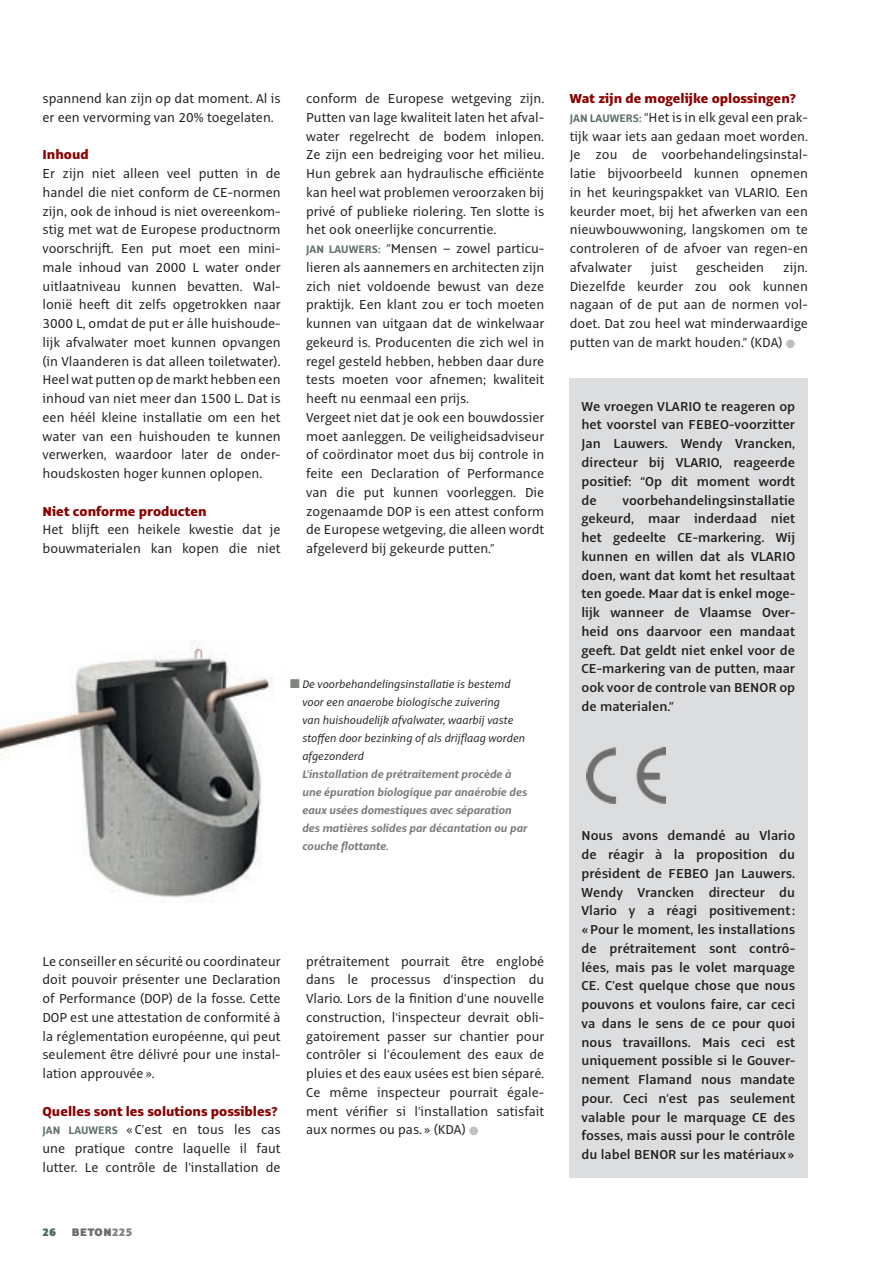
<style>
.page{position:relative;width:893px;height:1263px;background:#fff}
.page>*{position:absolute;margin:0;border:0;box-sizing:border-box;transform-origin:0 0}
.t1{font:14.25px/18.8px "Alto Pro";color:#231f20}
.t2{font:600 14.25px/18.8px "Alto Pro";color:#231f20;text-align:justify}
.t3{font:800 14.25px "Alto Pro";color:#8b0202}
.t4{font:italic 12px/18px "Alto Pro";color:#231f20}
.t5{font:italic 700 12px/18px "Alto Pro";color:#76787b}
.t6{font:900 12px "Alto Pro";letter-spacing:.04em;color:#6c6d70}
.t7{font:900 12px "Alto Pro";color:#4c685b}
.s1{font-weight:800;color:#8b0202}
.s2{font-weight:700;font-size:12px;color:#5e7166}
.s3{color:#c0c1bd}
.s4{color:#7f857d}
.s5{color:#7f877e}
</style>
<div class="page">
<div style="left:570px;top:378px;width:238px;height:800px;background:#dcdddf"></div>
<img style="left:587px;top:747px;width:78px;height:56px">
<img style="left:0;top:640px;width:273px;height:258px">
<p class="t1" style="left:43px;top:89px;width:240px">spannend kan zijn op dat moment. Al is er een vervorming van 20% toegelaten.</p>
<p class="t3" style="left:43px;top:146px;width:48px">Inhoud</p>
<p class="t1" style="left:43px;top:164px;width:240px;text-align:justify">Er zijn niet alleen veel putten in de handel die niet conform de CE-normen zijn, ook de inhoud is niet overeenkom&shy;stig met wat de Europese productnorm voorschrijft. Een put moet een mini&shy;male inhoud van 2000 L water onder uitlaatniveau kunnen bevatten. Wal&shy;lonië heeft dit zelfs opgetrokken naar 3000 L, omdat de put er álle huishoude&shy;lijk afvalwater moet kunnen opvangen (in Vlaanderen is dat alleen toiletwater).<br>Heel wat putten op de markt hebben een inhoud van niet meer dan 1500 L. Dat is een héél kleine installatie om een het water van een huishouden te kunnen verwerken, waardoor later de onder&shy;houdskosten hoger kunnen oplopen.</p>
<p class="t3" style="left:43px;top:502px;width:165px">Niet conforme producten</p>
<p class="t1" style="left:43px;top:520px;width:240px">Het blijft een heikele kwestie dat je bouwmaterialen kan kopen die niet</p>
<p class="t1" style="left:43px;top:952px;width:240px;text-align:justify">Le conseiller en sécurité ou coordinateur doit pouvoir présenter une Declaration of Performance (DOP) de la fosse. Cette DOP est une attestation de conformité à la réglementation européenne, qui peut seulement être délivré pour une instal&shy;lation approuvée ».</p>
<p class="t1" style="left:43px;top:1102px;width:240px"><span class="s1">Quelles sont les solutions possibles?<br></span><span class="s2">JAN LAUWERS</span> «C’est en tous les cas une pratique contre laquelle il faut lutter. Le contrôle de l’installation de</p>
<p class="t1" style="left:306px;top:89px;width:240px">conform de Europese wetgeving zijn.<br>Putten van lage kwaliteit laten het afval&shy;water regelrecht de bodem inlopen.<br>Ze zijn een bedreiging voor het milieu.<br>Hun gebrek aan hydraulische efficiënte kan heel wat problemen veroorzaken bij privé of publieke riolering. Ten slotte is het ook oneerlijke concurrentie.<br><span class="s2">JAN LAUWERS:</span> “Mensen – zowel particu&shy;lieren als aannemers en architecten zijn zich niet voldoende bewust van deze praktijk. Een klant zou er toch moeten kunnen van uitgaan dat de winkelwaar gekeurd is. Producenten die zich wel in regel gesteld hebben, hebben daar dure tests moeten voor afnemen; kwaliteit heeft nu eenmaal een prijs.<br>Vergeet niet dat je ook een bouwdossier moet aanleggen. De veiligheidsadviseur of coördinator moet dus bij controle in feite een Declaration of Performance van die put kunnen voorleggen. Die zogenaamde DOP is een attest conform de Europese wetgeving, die alleen wordt afgeleverd bij gekeurde putten.”</p>
<p class="t1" style="left:570px;top:89px;width:240px"><span class="s1">Wat zijn de mogelijke oplossingen?<br></span><span class="s2">JAN LAUWERS:</span> “Het is in elk geval een prak&shy;tijk waar iets aan gedaan moet worden.<br>Je zou de voorbehandelingsinstal&shy;latie bijvoorbeeld kunnen opnemen in het keuringspakket van VLARIO. Een keurder moet, bij het afwerken van een nieuwbouwwoning, langskomen om te controleren of de afvoer van regen-en afvalwater</p>
<p class="t1" style="left:651px;top:258px;width:28px">juist</p>
<p class="t1" style="left:696px;top:258px;width:69px">gescheiden</p>
<p class="t1" style="left:570px;top:258px;width:240px;text-align:justify;text-indent:213px">zijn.<br>Diezelfde keurder zou ook kunnen nagaan of de put aan de normen vol&shy;doet. Dat zou heel wat minderwaardige putten van de markt houden.” (KDA) <span class="s3">●</span></p>
<p class="t2" style="left:581px;top:397px;width:215px">We vroegen VLARIO te reageren op het voorstel van FEBEO-voorzitter Jan Lauwers. Wendy Vrancken, directeur bij VLARIO, reageerde positief: “Op dit moment wordt de</p>
<p class="t2" style="left:581px;top:491px;width:215px;text-indent:41px">voorbehandelingsinstallatie gekeurd, maar inderdaad niet het gedeelte CE-markering. Wij kunnen en willen dat als VLARIO doen, want dat komt het resultaat ten goede. Maar dat is enkel moge&shy;lijk wanneer de Vlaamse Over&shy;heid ons daarvoor een mandaat geeft. Dat geldt niet enkel voor de CE-markering van de putten, maar ook voor de controle van BENOR op de materialen.”</p>
<p class="t4" style="left:302px;top:675px;width:224px;text-indent:-12px"><span class="s4">■</span> De voorbehandelingsinstallatie is bestemd voor een anaerobe biologische zuivering<br>van huishoudelijk afvalwater, waarbij vaste stoffen door bezinking of als drijflaag worden afgezonderd</p>
<p class="t5" style="left:302px;top:765px;width:227px">L’installation de prétraitement procède à une épuration biologique par anaérobie des eaux usées domestiques avec séparation des matières solides par décantation ou par couche flottante.</p>
<p class="t2" style="left:581px;top:826px;width:215px">Nous avons demandé au Vlario de réagir à la proposition du président de FEBEO Jan Lauwers.<br>Wendy Vrancken directeur du Vlario y a réagi positivement: «Pour le moment, les installations de prétraitement sont contrô&shy;lées, mais pas le volet marquage CE. C’est quelque chose que nous pouvons et voulons faire, car ceci va dans le sens de ce pour quoi nous travaillons. Mais ceci est uniquement possible si le Gouver&shy;nement Flamand nous mandate pour. Ceci n’est pas seulement valable pour le marquage CE des fosses, mais aussi pour le contrôle du label BENOR sur les matériaux »</p>
<p class="t1" style="left:306px;top:952px;width:240px;text-align:justify">prétraitement pourrait être englobé dans le processus d’inspection du Vlario. Lors de la finition d’une nouvelle construction, l’inspecteur devrait obli&shy;gatoirement passer sur chantier pour contrôler si l’écoulement des eaux de pluies et des eaux usées est bien séparé.<br>Ce même inspecteur pourrait égale&shy;ment vérifier si l’installation satisfait aux normes ou pas. » (KDA) <span class="s3">●</span></p>
<p class="t7" style="left:43px;top:1224px;width:15px">26</p>
<p class="t6" style="left:72px;top:1224px;width:62px">BETON<span class="s5">225</span></p>
</div>
